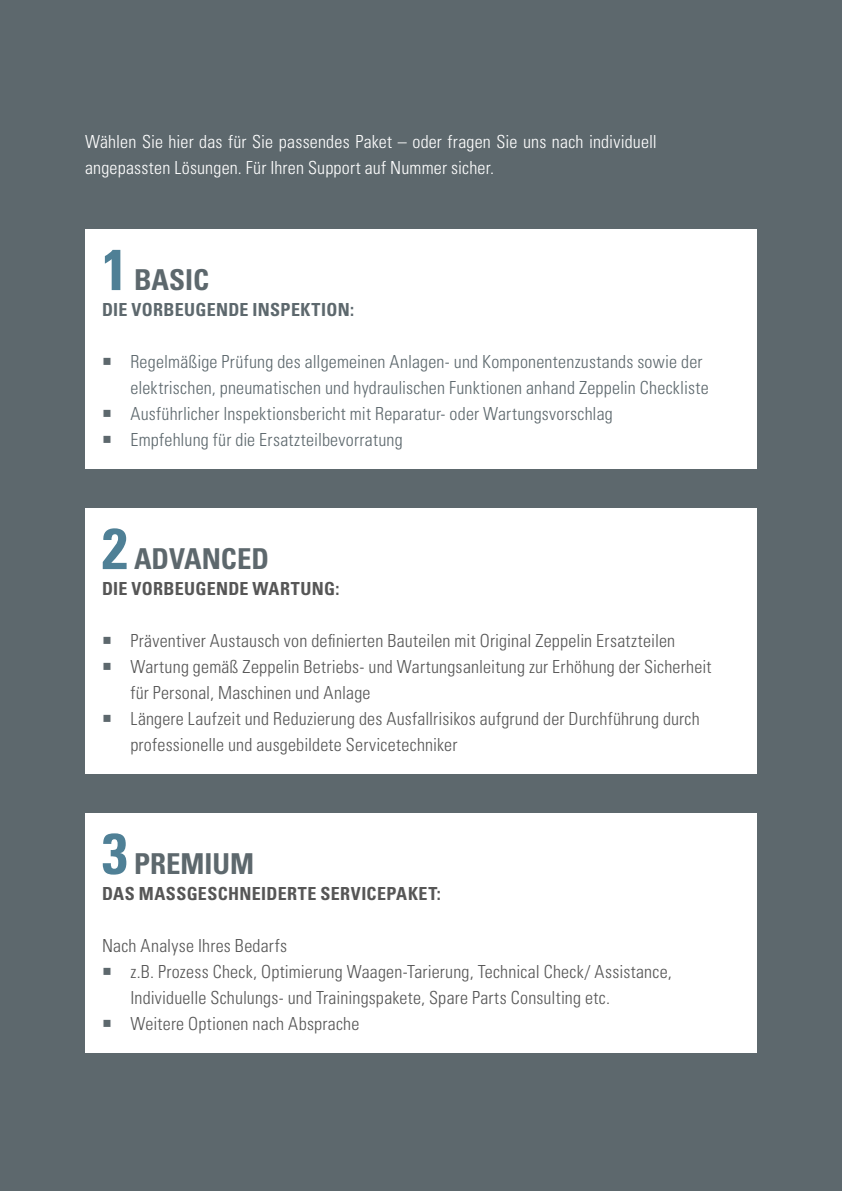
<style>
.page{position:relative;width:842px;height:1191px;background:#5d686d}
.page>*{position:absolute;margin:0;border:0;box-sizing:border-box;transform-origin:0 0}
.t1{font:700 condensed 28.8px "Univers LT Std";color:#5d686d}
.t2{font:300 condensed 18px/26px "Univers LT Std";letter-spacing:.01em;color:#565656}
.t3{font:300 condensed 18px/26px "Univers LT Std";letter-spacing:.01em;color:#5d686d}
.t4{font:300 condensed 18px/26px "Univers LT Std";letter-spacing:.01em;color:#fff}
.t5{font:700 condensed 18px "Univers LT Std";letter-spacing:.02em;color:#565656}
.t6{font:700 condensed 18px "Univers LT Std";letter-spacing:.015em;color:#5d686d}
.s1{font-size:57.6px;color:#4f8096}
</style>
<div class="page">
<div style="left:85px;top:508px;width:672px;height:266px;background:#fff"></div>
<div style="left:85px;top:229px;width:672px;height:240px;background:#fff"></div>
<div style="left:85px;top:813px;width:672px;height:239px;background:#fff"></div>
<p class="t4" style="left:85px;top:129px;width:573px">Wählen Sie hier das für Sie passendes Paket – oder fragen Sie uns nach individuell angepassten Lösungen. Für Ihren Support auf Nummer sicher.</p>
<h1 class="t1" style="left:102px;top:262px;width:109px"><span class="s1">1</span> BASIC</h1>
<p class="t6" style="left:102px;top:299px;width:254px">DIE VORBEUGENDE INSPEKTION:</p>
<p class="t3" style="left:130px;top:349px;width:580px">Regelmäßige Prüfung des allgemeinen Anlagen- und Komponentenzustands sowie der elektrischen, pneumatischen und hydraulischen Funktionen anhand Zeppelin Checkliste Ausführlicher lnspektionsbericht mit Reparatur- oder Wartungsvorschlag<br>Empfehlung für die Ersatzteilbevorratung</p>
<h1 class="t1" style="left:102px;top:541px;width:168px"><span class="s1">2</span> ADVANCED</h1>
<p class="t5" style="left:102px;top:577px;width:239px">DIE VORBEUGENDE WARTUNG:</p>
<p class="t2" style="left:130px;top:628px;width:583px">Präventiver Austausch von definierten Bauteilen mit Original Zeppelin Ersatzteilen Wartung gemäß Zeppelin Betriebs- und Wartungsanleitung zur Erhöhung der Sicherheit für Personal, Maschinen und Anlage<br>Längere Laufzeit und Reduzierung des Ausfallrisikos aufgrund der Durchführung durch professionelle und ausgebildete Servicetechniker</p>
<h1 class="t1" style="left:102px;top:846px;width:153px"><span class="s1">3</span> PREMIUM</h1>
<p class="t5" style="left:102px;top:882px;width:340px">DAS MASSGESCHNEIDERTE SERVICEPAKET:</p>
<p class="t2" style="left:130px;top:932px;width:543px;text-indent:-28px">Nach Analyse Ihres Bedarfs<br>z.B. Prozess Check, Optimierung Waagen-Tarierung, Technical Check/ Assistance, Individuelle Schulungs- und Trainingspakete, Spare Parts Consulting etc.<br>Weitere Optionen nach Absprache</p>
</div>
